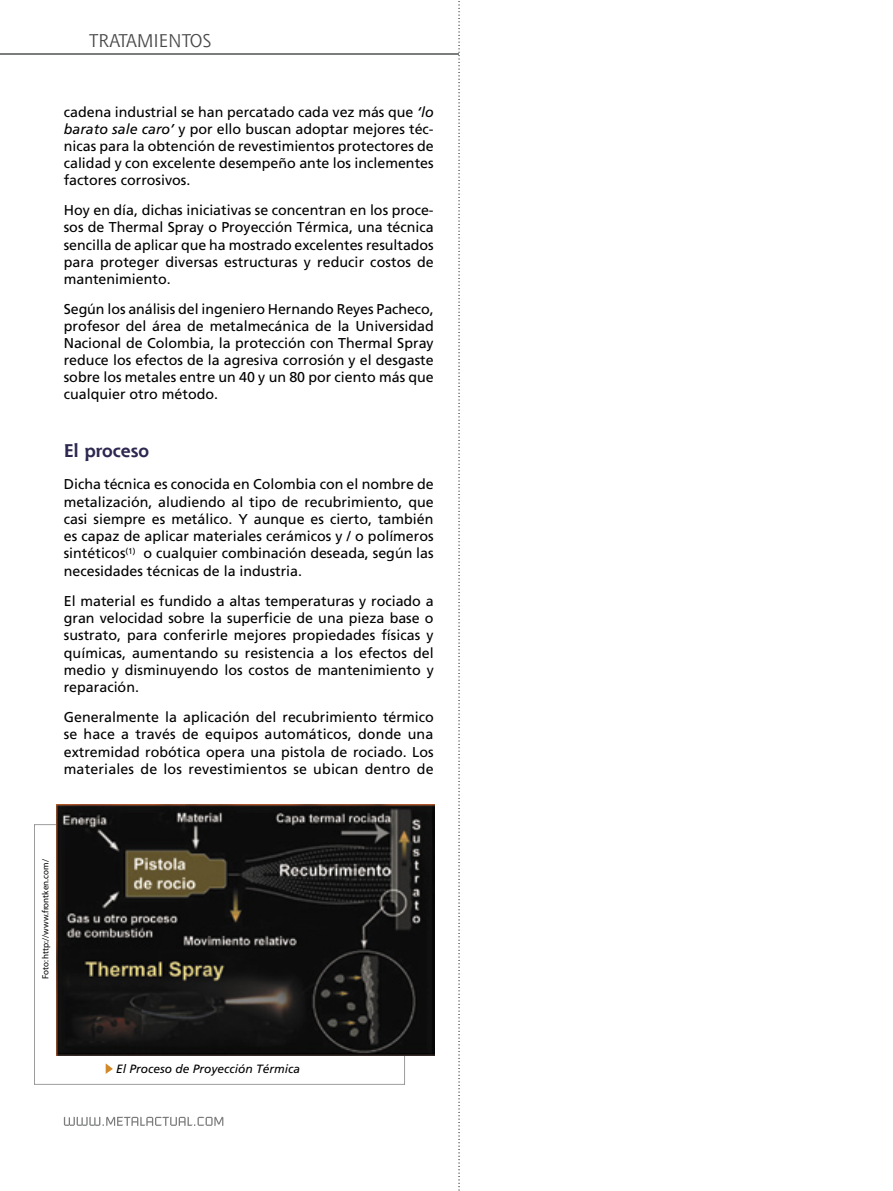
<style>
.page{position:relative;width:893px;height:1191px;background:#fff}
.page>*{position:absolute;margin:0;border:0;box-sizing:border-box;transform-origin:0 0}
.t1{font:18px "Shannon";color:#474848}
.t2{font:700 18px "Shannon";color:#2c2850}
.t3{font:14.25px/17.1px "Frutiger";color:#000;text-align:justify}
.t4{font:italic 12px "Frutiger";color:#000}
.t5{font:9px "Myriad";letter-spacing:.005em;color:#000}
.s1{font-style:italic}
</style>
<div class="page">
<hr style="left:0;top:53px;width:893px;height:2px;background:#7b7c7c">
<svg style="left:64px;top:1116px;width:159px;height:9px"></svg>
<svg style="left:34px;top:824px;width:371px;height:260px"></svg>
<svg style="left:106px;top:1063px;width:7px;height:11px"></svg>
<img style="left:57px;top:804px;width:377px;height:251px">
<div style="left:459px;top:0;width:434px;height:1191px;background:#fff"></div>
<svg style="left:458px;top:1px;width:2px;height:1190px"></svg>
<p class="t1" style="left:89px;top:29px;width:124px">TRATAMIENTOS</p>
<p class="t3" style="left:64px;top:104px;width:371px">cadena industrial se han percatado cada vez más que <span class="s1">‘lo barato sale caro’</span> y por ello buscan adoptar mejores téc&shy;nicas para la obtención de revestimientos protectores de calidad y con excelente desempeño ante los inclementes factores corrosivos.</p>
<p class="t3" style="left:64px;top:202px;width:372px">Hoy en día, dichas iniciativas se concentran en los proce&shy;sos de Thermal Spray o Proyección Térmica, una técnica sencilla de aplicar que ha mostrado excelentes resultados para proteger diversas estructuras y reducir costos de mantenimiento.</p>
<p class="t3" style="left:64px;top:300px;width:371px">Según los análisis del ingeniero Hernando Reyes Pacheco, profesor del área de metalmecánica de la Universidad Nacional de Colombia, la protección con Thermal Spray reduce los efectos de la agresiva corrosión y el desgaste sobre los metales entre un 40 y un 80 por ciento más que cualquier otro método.</p>
<p class="t2" style="left:64px;top:440px;width:87px">El proceso</p>
<p class="t3" style="left:64px;top:476px;width:371px">Dicha técnica es conocida en Colombia con el nombre de metalización, aludiendo al tipo de recubrimiento, que casi siempre es metálico. Y aunque es cierto, también es capaz de aplicar materiales cerámicos y / o polímeros sintéticos<sup>(1)</sup> o cualquier combinación deseada, según las necesidades técnicas de la industria.</p>
<p class="t3" style="left:64px;top:592px;width:372px">El material es fundido a altas temperaturas y rociado a gran velocidad sobre la superficie de una pieza base o sustrato, para conferirle mejores propiedades físicas y químicas, aumentando su resistencia a los efectos del medio y disminuyendo los costos de mantenimiento y reparación.</p>
<p class="t3" style="left:64px;top:708px;width:372px">Generalmente la aplicación del recubrimiento térmico se hace a través de equipos automáticos, donde una extremidad robótica opera una pistola de rociado. Los materiales de los revestimientos se ubican dentro de</p>
<p class="t5" style="left:41px;top:979px;width:122px;rotate:-90deg">Foto: http://www.frontken.com/</p>
<p class="t4" style="left:116px;top:1062px;width:186px">El Proceso de Proyección Térmica</p>
</div>
